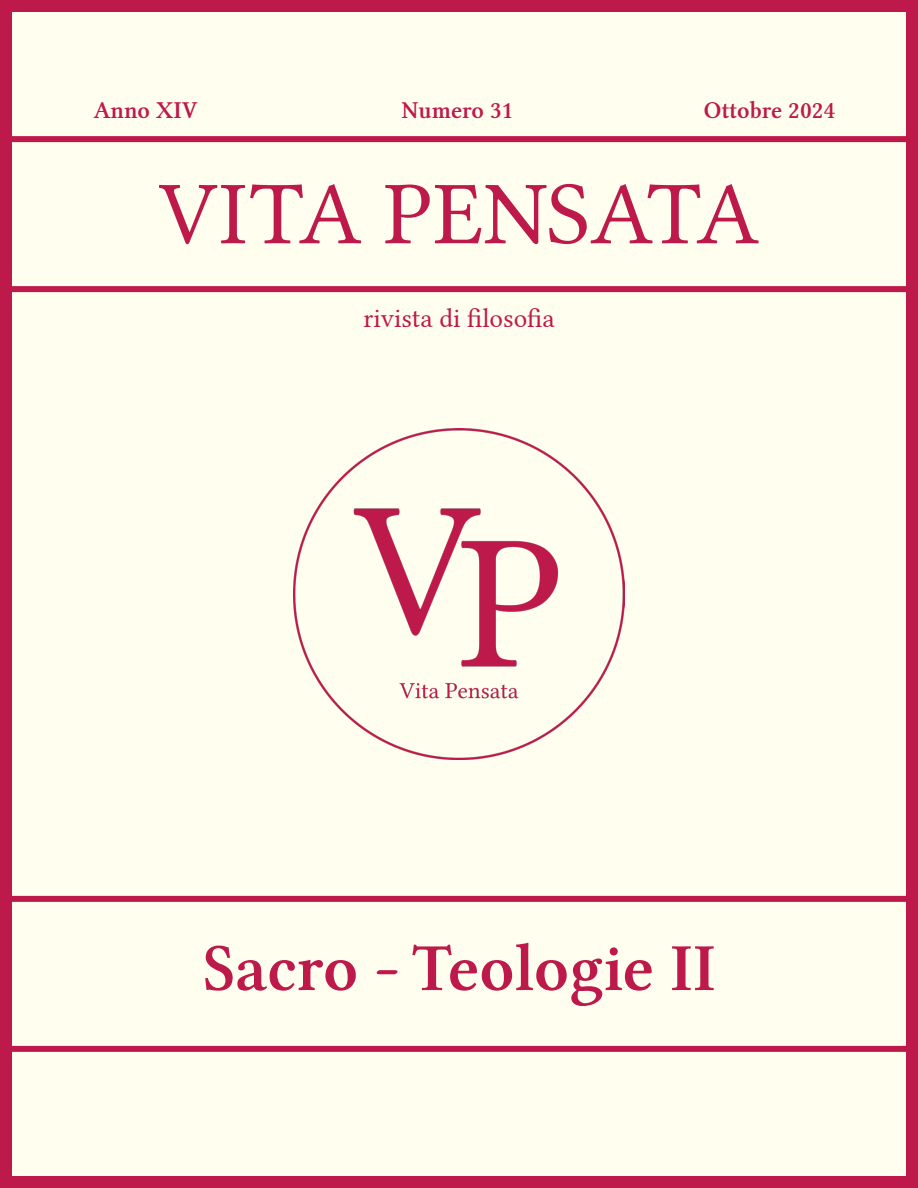
<style>
.page{position:relative;width:918px;height:1188px;background:#fffeef}
.page>*{position:absolute;margin:0;border:0;box-sizing:border-box;transform-origin:0 0}
.t1{font:90px "Linux Libertine G";color:#be194b}
.t2{font:67.5px "Linux Libertine GZ";color:#be194b}
.t3{font:27px "Linux Libertine G";color:#be194b}
.t4{font:24px "Linux Libertine GZ";color:#be194b}
</style>
<div class="page">
<div style="left:0;top:0;width:918px;height:1188px;border:12px solid #be194b"></div>
<div style="left:0;top:136px;width:918px;height:156px;border:6px solid #be194b"></div>
<div style="left:0;top:896px;width:918px;height:156px;border:6px solid #be194b"></div>
<img style="left:293px;top:428px;width:332px;height:332px">
<p class="t4" style="left:94px;top:96px;width:105px">Anno XIV</p>
<p class="t4" style="left:402px;top:96px;width:113px">Numero 31</p>
<p class="t4" style="left:704px;top:96px;width:133px">Ottobre 2024</p>
<h1 class="t1" style="left:159px;top:163px;width:602px">VITA PENSATA</h1>
<p class="t3" style="left:363px;top:303px;width:193px">rivista di filosofia</p>
<h2 class="t2" style="left:203px;top:929px;width:514px">Sacro - Teologie II</h2>
</div>
